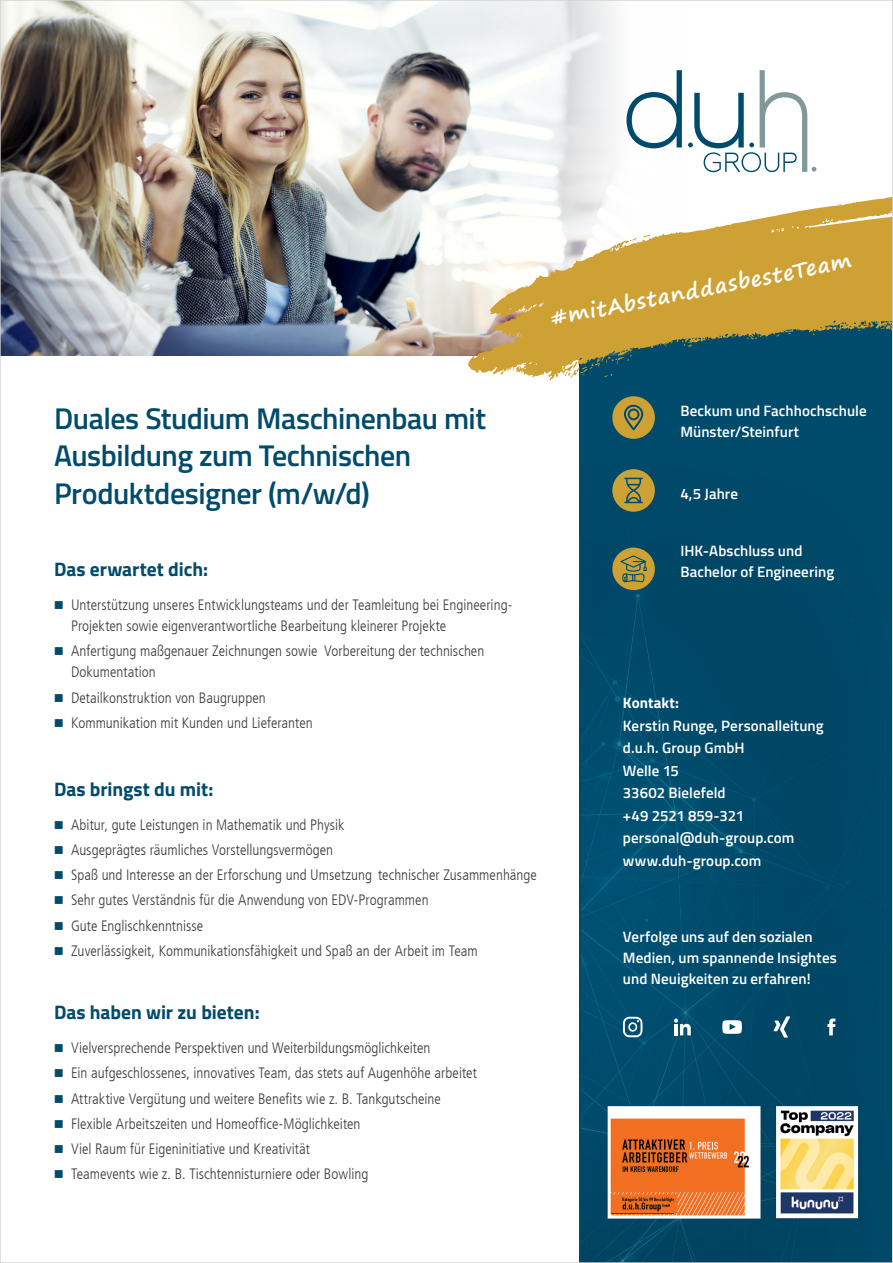
<style>
.page{position:relative;width:893px;height:1263px;background:#fff}
.page>*{position:absolute;margin:0;border:0;box-sizing:border-box;transform-origin:0 0}
.t1{font:600 30px/37.5px "Titillium";letter-spacing:-.015em;color:#004b6c}
.t2{font:700 21px "Segoe Print";color:#fff}
.t3{font:700 19.5px "Titillium Web";color:#004b6c}
.t4{font:300 condensed 15px/25.2px "Frutiger";color:#3e3e3f}
.t5{font:600 15px/22.5px "Titillium Web";letter-spacing:.005em;color:#fff}
.t6{font:700 15px "Titillium Web";letter-spacing:.005em;color:#fff}
</style>
<div class="page">
<div style="left:580px;top:317px;width:312px;height:945px;background:#004b6c"></div>
<img style="left:581px;top:469px;width:255px;height:792px">
<img style="left:2px;top:2px;width:656px;height:353px">
<svg style="left:612px;top:396px;width:43px;height:43px"></svg>
<div style="left:630px;top:410px;width:7px;height:8px;background:#cea135;border-radius:50%"></div>
<div style="left:612px;top:469px;width:43px;height:43px;background:#cea135;border-radius:50%"></div>
<svg style="left:624px;top:478px;width:19px;height:25px"></svg>
<div style="left:612px;top:548px;width:43px;height:42px;background:#cea135;border-radius:50%"></div>
<svg style="left:620px;top:555px;width:27px;height:27px"></svg>
<svg style="left:468px;top:187px;width:423px;height:195px;fill:#cea135"></svg>
<svg style="left:881px;top:326px;width:4px;height:4px"></svg>
<svg style="left:833px;top:326px;width:5px;height:4px"></svg>
<svg style="left:644px;top:235px;width:7px;height:2px"></svg>
<svg style="left:564px;top:354px;width:68px;height:25px"></svg>
<svg style="left:622px;top:1016px;width:21px;height:22px"></svg>
<svg style="left:674px;top:1018px;width:17px;height:17px"></svg>
<svg style="left:722px;top:1020px;width:20px;height:14px"></svg>
<svg style="left:773px;top:1016px;width:17px;height:21px"></svg>
<svg style="left:827px;top:1018px;width:8px;height:17px"></svg>
<img style="left:774px;top:1104px;width:85px;height:115px">
<img style="left:605px;top:1104px;width:159px;height:118px">
<svg style="left:626px;top:70px;width:56px;height:78px"></svg>
<svg style="left:688px;top:70px;width:128px;height:103px"></svg>
<h2 class="t2" style="left:547px;top:299px;width:307px;rotate:-11deg">#mitAbstanddasbesteTeam</h2>
<h1 class="t1" style="left:54px;top:398px;width:434px">Duales Studium Maschinenbau mit<br>Ausbildung zum Technischen<br>Produktdesigner (m/w/d)</h1>
<h3 class="t3" style="left:54px;top:555px;width:156px">Das erwartet dich:</h3>
<p class="t4" style="left:71px;top:595px;width:443px;line-height:21px">Unterstützung unseres Entwicklungsteams und der Teamleitung bei Engineering-<br>Projekten sowie eigenverantwortliche Bearbeitung kleinerer Projekte</p>
<p class="t4" style="left:71px;top:641px;width:415px;line-height:21px">Anfertigung maßgenauer Zeichnungen sowie Vorbereitung der technischen<br>Dokumentation</p>
<p class="t4" style="left:71px;top:685px;width:243px">Detailkonstruktion von Baugruppen<br>Kommunikation mit Kunden und Lieferanten</p>
<h3 class="t3" style="left:54px;top:774px;width:161px">Das bringst du mit:</h3>
<p class="t4" style="left:71px;top:812px;width:467px">Abitur, gute Leistungen in Mathematik und Physik<br>Ausgeprägtes räumliches Vorstellungsvermögen<br>Spaß und Interesse an der Erforschung und Umsetzung technischer Zusammenhänge Sehr gutes Verständnis für die Anwendung von EDV-Programmen<br>Gute Englischkenntnisse<br>Zuverlässigkeit, Kommunikationsfähigkeit und Spaß an der Arbeit im Team</p>
<h3 class="t3" style="left:54px;top:998px;width:207px">Das haben wir zu bieten:</h3>
<p class="t4" style="left:71px;top:1035px;width:407px">Vielversprechende Perspektiven und Weiterbildungsmöglichkeiten<br>Ein aufgeschlossenes, innovatives Team, das stets auf Augenhöhe arbeitet Attraktive Vergütung und weitere Benefits wie z. B. Tankgutscheine Flexible Arbeitszeiten und Homeoffice-Möglichkeiten<br>Viel Raum für Eigeninitiative und Kreativität<br>Teamevents wie z. B. Tischtennisturniere oder Bowling</p>
<p class="t5" style="left:680px;top:399px;width:188px;line-height:21px">Beckum und Fachhochschule<br>Münster/Steinfurt</p>
<p class="t5" style="left:680px;top:482px;width:59px">4,5 Jahre</p>
<p class="t5" style="left:680px;top:540px;width:155px;line-height:21px">IHK-Abschluss und<br>Bachelor of Engineering</p>
<p class="t6" style="left:623px;top:691px;width:58px">Kontakt:</p>
<p class="t5" style="left:623px;top:713px;width:202px">Kerstin Runge, Personalleitung d.u.h. Group GmbH<br>Welle 15<br>33602 Bielefeld<br>+49 2521 859-321 personal@duh-group.com www.duh-group.com</p>
<p class="t5" style="left:623px;top:925px;width:215px;line-height:21px">Verfolge uns auf den sozialen<br>Medien, um spannende Insightes und Neuigkeiten zu erfahren!</p>
</div>
